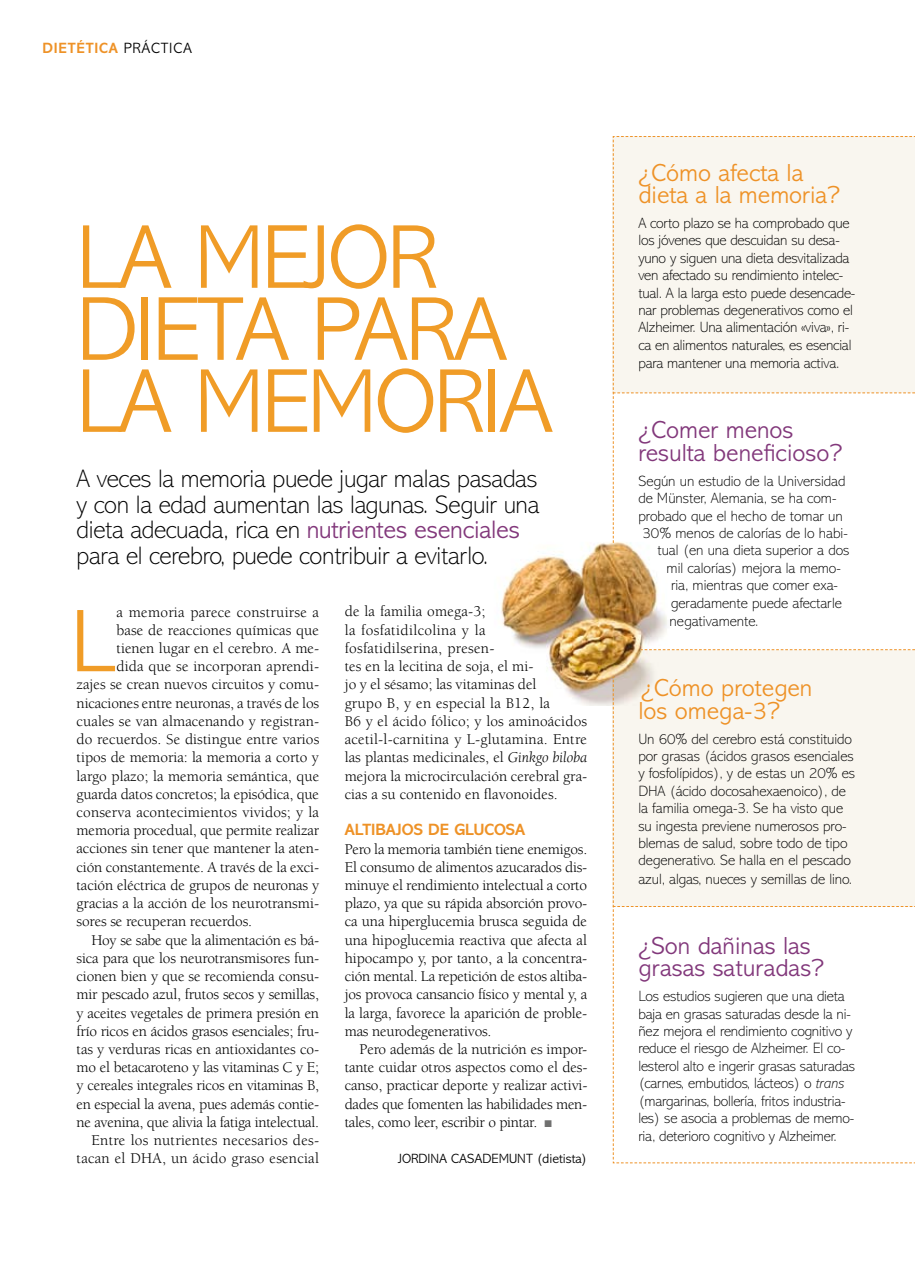
<style>
.page{position:relative;width:915px;height:1263px;background:#fff}
.page>*{position:absolute;margin:0;border:0;box-sizing:border-box;transform-origin:0 0}
.t1{font:300 91.5px/72px "Abadi";letter-spacing:-.03em;color:#f09c27}
.t2{font:300 89.7px "Abadi";color:#f09c27}
.t3{font:200 25.5px/25.5px "Abadi";letter-spacing:-.01em;color:#000}
.t4{font:300 24.9px/22.5px "Abadi";color:#82387b}
.t5{font:300 24.9px/22.5px "Abadi";color:#ee9227}
.t6{font:700 16.5px "Abadi";color:#ee9227}
.t7{font:15.3px/18.1px "Berkeley";letter-spacing:-.01em;color:#000;text-align:justify}
.t8{font:15.3px/18.1px "Berkeley";letter-spacing:.01em;color:#000}
.t9{font:15.3px "Berkeley";letter-spacing:.015em;color:#000}
.t10{font:200 15px/17.5px "Abadi";letter-spacing:-.01em;color:#000}
.t11{font:700 15px "Abadi";letter-spacing:.05em;color:#ee9227}
.t12{font:300 13.5px "Abadi";color:#000}
.s1{font-weight:300;color:#000}
.s2{font-weight:300;color:#82387b}
.s3{font-style:italic}
</style>
<div class="page">
<img style="left:566px;top:542px;width:46px;height:163px">
<svg style="left:612px;top:136px;width:302px;height:1028px"></svg>
<img style="left:501px;top:543px;width:155px;height:147px">
<p class="t11" style="left:42px;top:39px;width:151px">DIETÉTICA <span class="s1">práctica</span></p>
<h1 class="t1" style="left:77px;top:223px;width:478px">la mejor dieta para la memoria</h1>
<h3 class="t3" style="left:77px;top:466px;width:464px">A veces la memoria puede jugar malas pasadas y con la edad aumentan las lagunas. Seguir una dieta adecuada, rica en <span class="s2">nutrientes esenciales </span>para el cerebro, puede contribuir a evitarlo.</h3>
<h2 class="t2" style="left:71px;top:593px;width:39px">L</h2>
<p class="t9" style="left:117px;top:604px;width:204px">a memoria parece construirse a</p>
<p class="t7" style="left:117px;top:621px;width:204px">base de reacciones químicas que</p>
<p class="t7" style="left:117px;top:639px;width:204px">tienen lugar en el cerebro. A me-</p>
<p class="t7" style="left:117px;top:658px;width:204px">dida que se incorporan aprendi-</p>
<p class="t7" style="left:77px;top:676px;width:244px">zajes se crean nuevos circuitos y comu-</p>
<p class="t7" style="left:77px;top:694px;width:244px">nicaciones entre neuronas, a través de los</p>
<p class="t7" style="left:77px;top:712px;width:244px">cuales se van almacenando y registran-</p>
<p class="t7" style="left:77px;top:730px;width:244px">do recuerdos. Se distingue entre varios</p>
<p class="t7" style="left:77px;top:749px;width:244px">tipos de memoria: la memoria a corto y</p>
<p class="t7" style="left:77px;top:767px;width:244px">largo plazo; la memoria semántica, que</p>
<p class="t7" style="left:77px;top:785px;width:244px">guarda datos concretos; la episódica, que</p>
<p class="t8" style="left:77px;top:803px;width:244px">conserva acontecimientos vividos; y la</p>
<p class="t7" style="left:77px;top:822px;width:244px">memoria procedual, que permite realizar</p>
<p class="t7" style="left:77px;top:840px;width:244px">acciones sin tener que mantener la aten-</p>
<p class="t7" style="left:77px;top:858px;width:244px">ción constantemente. A través de la exci-</p>
<p class="t7" style="left:77px;top:876px;width:244px">tación eléctrica de grupos de neuronas y</p>
<p class="t7" style="left:77px;top:894px;width:244px">gracias a la acción de los neurotransmi-</p>
<p class="t7" style="left:77px;top:913px;width:177px">sores se recuperan recuerdos.</p>
<p class="t7" style="left:91px;top:931px;width:229px">Hoy se sabe que la alimentación es bá-</p>
<p class="t7" style="left:77px;top:949px;width:244px">sica para que los neurotransmisores fun-</p>
<p class="t7" style="left:77px;top:967px;width:244px">cionen bien y que se recomienda consu-</p>
<p class="t7" style="left:77px;top:986px;width:244px">mir pescado azul, frutos secos y semillas,</p>
<p class="t7" style="left:77px;top:1004px;width:244px">y aceites vegetales de primera presión en</p>
<p class="t7" style="left:77px;top:1022px;width:244px">frío ricos en ácidos grasos esenciales; fru-</p>
<p class="t7" style="left:77px;top:1040px;width:244px">tas y verduras ricas en antioxidantes co-</p>
<p class="t7" style="left:77px;top:1058px;width:244px">mo el betacaroteno y las vitaminas C y E;</p>
<p class="t7" style="left:77px;top:1077px;width:244px">y cereales integrales ricos en vitaminas B,</p>
<p class="t7" style="left:77px;top:1095px;width:244px">en especial la avena, pues además contie-</p>
<p class="t7" style="left:77px;top:1113px;width:244px">ne avenina, que alivia la fatiga intelectual.</p>
<p class="t9" style="left:91px;top:1132px;width:229px">Entre los nutrientes necesarios des-</p>
<p class="t9" style="left:77px;top:1150px;width:244px">tacan el DHA, un ácido graso esencial</p>
<p class="t8" style="left:344px;top:603px;width:244px">de la familia omega-3;<br>la fosfatidilcolina y la<br>fosfatidilserina, presen-<br>tes en la lecitina de soja, el mi-<br>jo y el sésamo; las vitaminas del<br>grupo B, y en especial la B12, la<br>B6 y el ácido fólico; y los aminoácidos acetil-l-carnitina y L-glutamina. Entre las plantas medicinales, el <span class="s3">Ginkgo biloba </span>mejora la microcirculación cerebral gra&shy;cias a su contenido en flavonoides.</p>
<p class="t6" style="left:344px;top:820px;width:182px">ALTIBAJOS DE GLUCOSA</p>
<p class="t7" style="left:344px;top:840px;width:244px">Pero la memoria también tiene enemigos.<br>El consumo de alimentos azucarados dis&shy;minuye el rendimiento intelectual a corto plazo, ya que su rápida absorción provo&shy;ca una hiperglucemia brusca seguida de una hipoglucemia reactiva que afecta al hipocampo y, por tanto, a la concentra&shy;ción mental. La repetición de estos altiba&shy;jos provoca cansancio físico y mental y, a la larga, favorece la aparición de proble&shy;mas neurodegenerativos.</p>
<p class="t7" style="left:344px;top:1040px;width:244px;text-indent:15px">Pero además de la nutrición es impor&shy;tante cuidar otros aspectos como el des&shy;canso, practicar deporte y realizar activi&shy;dades que fomenten las habilidades men&shy;tales, como leer, escribir o pintar.</p>
<p class="t12" style="left:398px;top:1151px;width:190px">Jordina Casademunt (dietista)</p>
<h3 class="t5" style="left:638px;top:162px;width:203px">¿Cómo afecta la dieta a la memoria?</h3>
<p class="t10" style="left:638px;top:214px;width:218px">A corto plazo se ha comprobado que los jóvenes que descuidan su desa&shy;yuno y siguen una dieta desvitalizada ven afectado su rendimiento intelec&shy;tual. A la larga esto puede desencade&shy;nar problemas degenerativos como el Alzheimer. Una alimentación «viva», ri&shy;ca en alimentos naturales, es esencial para mantener una memoria activa.</p>
<h3 class="t4" style="left:638px;top:419px;width:205px">¿Comer menos resulta beneficioso?</h3>
<p class="t10" style="left:638px;top:472px;width:208px">Según un estudio de la Universidad</p>
<p class="t10" style="left:638px;top:490px;width:199px">de Münster, Alemania, se ha com-</p>
<p class="t10" style="left:638px;top:507px;width:206px">probado que el hecho de tomar un</p>
<p class="t10" style="left:642px;top:524px;width:207px">30% menos de calorías de lo habi-</p>
<p class="t10" style="left:657px;top:542px;width:193px">tual (en una dieta superior a dos</p>
<p class="t10" style="left:666px;top:559px;width:176px">mil calorías) mejora la memo-</p>
<p class="t10" style="left:670px;top:577px;width:168px">ria, mientras que comer exa-</p>
<p class="t10" style="left:670px;top:594px;width:172px">geradamente puede afectarle</p>
<p class="t10" style="left:669px;top:612px;width:90px">negativamente.</p>
<h3 class="t5" style="left:638px;top:677px;width:175px">¿Cómo protegen los omega-3?</h3>
<p class="t10" style="left:638px;top:730px;width:218px">Un 60% del cerebro está constituido por grasas (ácidos grasos esenciales y fosfolípidos), y de estas un 20% es DHA (ácido docosahexaenoico), de la familia omega-3. Se ha visto que su ingesta previene numerosos pro&shy;blemas de salud, sobre todo de tipo degenerativo. Se halla en el pescado azul, algas, nueces y semillas de lino.</p>
<h3 class="t4" style="left:638px;top:935px;width:187px">¿Son dañinas las grasas saturadas?</h3>
<p class="t10" style="left:638px;top:988px;width:218px">Los estudios sugieren que una dieta baja en grasas saturadas desde la ni&shy;ñez mejora el rendimiento cognitivo y reduce el riesgo de Alzheimer. El co&shy;lesterol alto e ingerir grasas saturadas (carnes, embutidos, lácteos) o <span class="s3">trans </span>(margarinas, bollería, fritos industria&shy;les) se asocia a problemas de memo&shy;ria, deterioro cognitivo y Alzheimer.</p>
</div>
